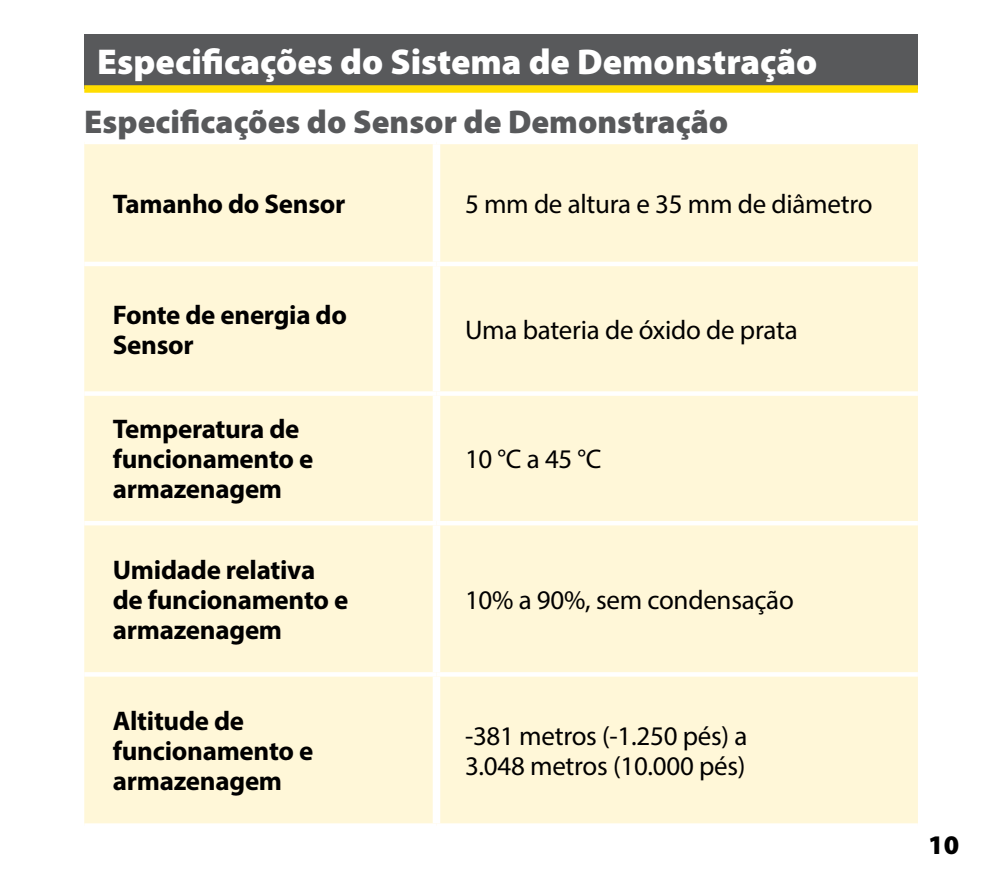
<style>
.page{position:relative;width:994px;height:890px;background:#fff}
.page>*{position:absolute;margin:0;border:0;box-sizing:border-box;transform-origin:0 0}
.t1{font:900 36px "Myriad Pro";color:#fff}
.t2{font:900 33px "Myriad Pro";color:#58595b}
.t3{font:700 27px/30px "Myriad Pro";letter-spacing:-.01em;color:#000}
.t4{font:27px/30px "Myriad Pro";letter-spacing:-.01em;color:#000}
.t5{font:900 27px "Myriad Pro";color:#000}
</style>
<div class="page">
<div style="left:84px;top:35px;width:834px;height:54px;background:#58595b"></div>
<div style="left:84px;top:85px;width:834px;height:8px;background:#fd0"></div>
<div style="left:84px;top:144px;width:834px;height:679px;background:#fff7d8"></div>
<hr style="left:84px;top:262px;width:352px;height:4px;background:#fff">
<hr style="left:436px;top:262px;width:482px;height:4px;background:#fff">
<div style="left:84px;top:391px;width:352px;height:5px;background:#fff"></div>
<div style="left:436px;top:391px;width:482px;height:5px;background:#fff"></div>
<hr style="left:84px;top:521px;width:352px;height:4px;background:#fff">
<hr style="left:436px;top:521px;width:482px;height:4px;background:#fff">
<div style="left:84px;top:672px;width:352px;height:5px;background:#fff"></div>
<div style="left:436px;top:672px;width:482px;height:5px;background:#fff"></div>
<div style="left:433px;top:144px;width:7px;height:118px;background:#fff"></div>
<div style="left:433px;top:266px;width:7px;height:125px;background:#fff"></div>
<div style="left:433px;top:396px;width:7px;height:125px;background:#fff"></div>
<div style="left:433px;top:525px;width:7px;height:147px;background:#fff"></div>
<div style="left:433px;top:677px;width:7px;height:146px;background:#fff"></div>
<h1 class="t1" style="left:97px;top:41px;width:721px">Especificações do Sistema de Demonstração</h1>
<p class="t2" style="left:84px;top:103px;width:645px">Especificações do Sensor de Demonstração</p>
<p class="t3" style="left:113px;top:188px;width:234px">Tamanho do Sensor</p>
<p class="t4" style="left:465px;top:189px;width:409px">5 mm de altura e 35 mm de diâmetro</p>
<p class="t3" style="left:113px;top:299px;width:236px">Fonte de energia do<br>Sensor</p>
<p class="t3" style="left:113px;top:413px;width:202px">Temperatura de funcionamento e armazenagem</p>
<p class="t3" style="left:113px;top:554px;width:237px">Umidade relativa de funcionamento e armazenagem</p>
<p class="t3" style="left:113px;top:705px;width:202px">Altitude de funcionamento e armazenagem</p>
<p class="t4" style="left:465px;top:314px;width:334px">Uma bateria de óxido de prata</p>
<p class="t4" style="left:465px;top:444px;width:138px">10 °C a 45 °C</p>
<p class="t4" style="left:465px;top:584px;width:330px">10% a 90%, sem condensação</p>
<p class="t4" style="left:465px;top:721px;width:284px">-381 metros (-1.250 pés) a<br>3.048 metros (10.000 pés)</p>
<p class="t5" style="left:928px;top:829px;width:32px">10</p>
</div>
